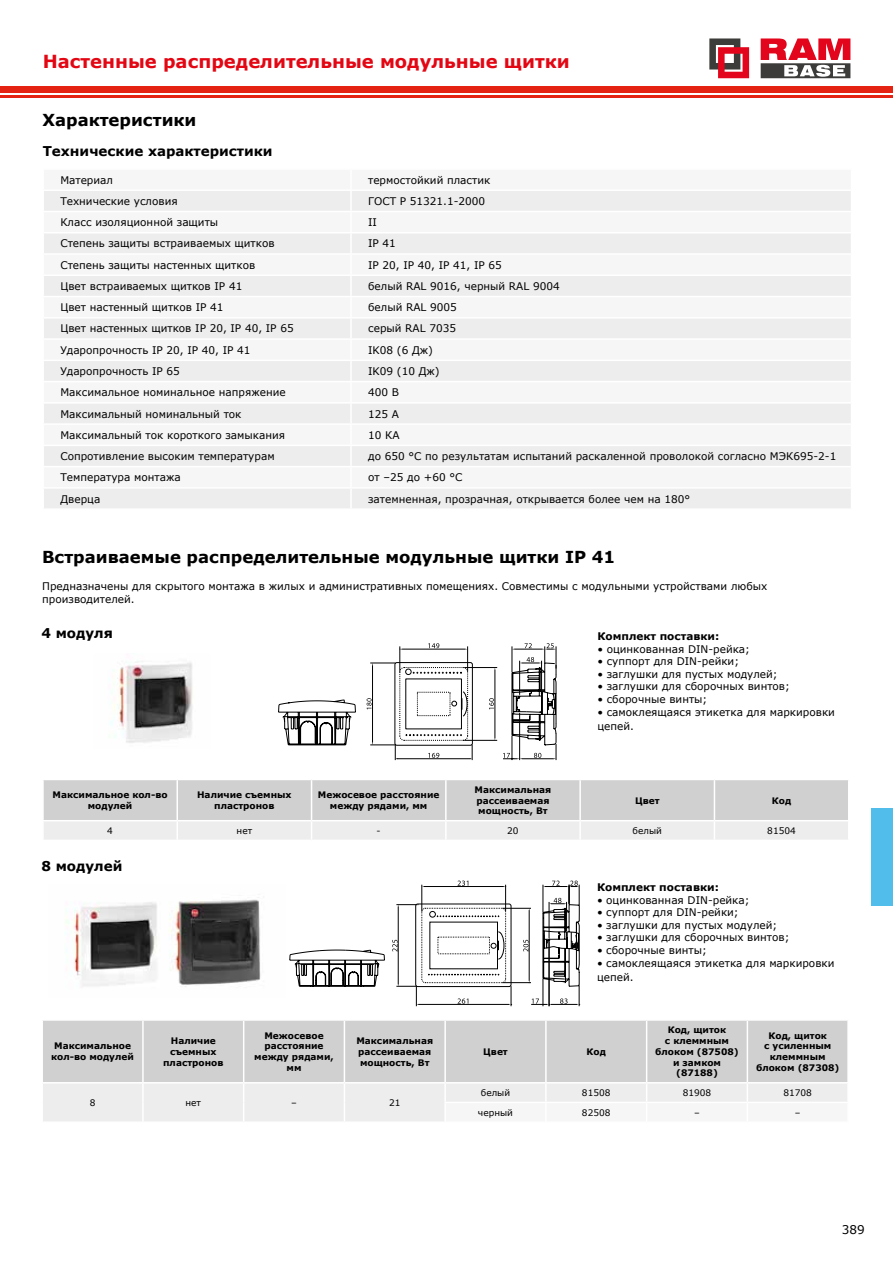
<style>
.page{position:relative;width:893px;height:1263px;background:#fff}
.page>*{position:absolute;margin:0;border:0;box-sizing:border-box;transform-origin:0 0}
.t1{font:700 18px "Verdana";color:#e30613}
.t2{font:700 16.5px "Verdana";color:#000}
.t3{font:700 13.5px "Verdana";color:#000}
.t4{font:12px "Verdana";color:#000}
.t5{font:10.5px/14.4px "Verdana";color:#000}
.t6{font:700 10.5px "Verdana";color:#000}
.t7{font:700 9px/10.8px "Verdana";color:#000;text-align:center}
.t8{font:9px "Verdana";color:#000}
</style>
<div class="page">
<svg style="left:709px;top:38px;width:40px;height:40px"></svg>
<svg style="left:761px;top:38px;width:89px;height:40px"></svg>
<div style="left:0;top:86px;width:459px;height:6px;background:#e42313"></div>
<hr style="left:0;top:95px;width:459px;height:3px;background:#e42313">
<div style="left:459px;top:86px;width:434px;height:6px;background:#e42313"></div>
<hr style="left:459px;top:95px;width:434px;height:3px;background:#e42313">
<div style="left:872px;top:808px;width:21px;height:98px;background:#51bdea"></div>
<svg style="left:44px;top:191px;width:807px;height:62px;fill:#ededed"></svg>
<svg style="left:44px;top:276px;width:807px;height:232px;fill:#ededed"></svg>
<hr style="left:350px;top:191px;width:2px;height:20px;background:#fff">
<hr style="left:42px;top:211px;width:309px;height:1px;background:#fff">
<hr style="left:351px;top:211px;width:501px;height:1px;background:#fff">
<hr style="left:350px;top:212px;width:2px;height:20px;background:#fff">
<hr style="left:42px;top:232px;width:309px;height:1px;background:#fff">
<hr style="left:351px;top:232px;width:501px;height:1px;background:#fff">
<hr style="left:350px;top:233px;width:2px;height:20px;background:#fff">
<hr style="left:350px;top:276px;width:2px;height:20px;background:#fff">
<hr style="left:42px;top:296px;width:309px;height:1px;background:#fff">
<hr style="left:351px;top:296px;width:501px;height:1px;background:#fff">
<hr style="left:350px;top:297px;width:2px;height:20px;background:#fff">
<hr style="left:42px;top:317px;width:309px;height:2px;background:#fff">
<hr style="left:351px;top:317px;width:501px;height:2px;background:#fff">
<svg style="left:350px;top:319px;width:2px;height:19px"></svg>
<hr style="left:42px;top:338px;width:309px;height:2px;background:#fff">
<hr style="left:351px;top:338px;width:501px;height:2px;background:#fff">
<hr style="left:350px;top:340px;width:2px;height:20px;background:#fff">
<hr style="left:42px;top:360px;width:309px;height:1px;background:#fff">
<hr style="left:351px;top:360px;width:501px;height:1px;background:#fff">
<hr style="left:350px;top:361px;width:2px;height:20px;background:#fff">
<hr style="left:42px;top:381px;width:309px;height:1px;background:#fff">
<hr style="left:351px;top:381px;width:501px;height:1px;background:#fff">
<hr style="left:350px;top:382px;width:2px;height:20px;background:#fff">
<hr style="left:42px;top:402px;width:309px;height:2px;background:#fff">
<hr style="left:351px;top:402px;width:501px;height:2px;background:#fff">
<svg style="left:350px;top:404px;width:2px;height:19px"></svg>
<hr style="left:42px;top:423px;width:309px;height:2px;background:#fff">
<hr style="left:351px;top:423px;width:501px;height:2px;background:#fff">
<hr style="left:350px;top:425px;width:2px;height:20px;background:#fff">
<hr style="left:42px;top:445px;width:309px;height:1px;background:#fff">
<hr style="left:351px;top:445px;width:501px;height:1px;background:#fff">
<hr style="left:350px;top:446px;width:2px;height:20px;background:#fff">
<hr style="left:42px;top:466px;width:309px;height:1px;background:#fff">
<hr style="left:351px;top:466px;width:501px;height:1px;background:#fff">
<hr style="left:350px;top:467px;width:2px;height:20px;background:#fff">
<hr style="left:42px;top:487px;width:309px;height:2px;background:#fff">
<hr style="left:351px;top:487px;width:501px;height:2px;background:#fff">
<svg style="left:350px;top:489px;width:2px;height:19px"></svg>
<img style="left:109px;top:661px;width:84px;height:82px">
<svg style="left:278px;top:643px;width:279px;height:117px"></svg>
<img style="left:65px;top:899px;width:196px;height:89px">
<svg style="left:289px;top:880px;width:291px;height:126px"></svg>
<svg style="left:43px;top:780px;width:805px;height:60px;background:#dadada"></svg>
<div style="left:43px;top:1021px;width:804px;height:61px;background:#d0d0d0"></div>
<hr style="left:142px;top:1021px;width:2px;height:61px;background:#fff">
<hr style="left:243px;top:1021px;width:1px;height:61px;background:#fff">
<hr style="left:344px;top:1021px;width:1px;height:61px;background:#fff">
<hr style="left:444px;top:1021px;width:2px;height:61px;background:#fff">
<hr style="left:545px;top:1021px;width:2px;height:61px;background:#fff">
<hr style="left:646px;top:1021px;width:1px;height:61px;background:#fff">
<hr style="left:747px;top:1021px;width:1px;height:61px;background:#fff">
<svg style="left:43px;top:1084px;width:804px;height:37px"></svg>
<h1 class="t1" style="left:43px;top:49px;width:528px">Настенные распределительные модульные щитки</h1>
<h2 class="t2" style="left:43px;top:108px;width:155px">Характеристики</h2>
<p class="t3" style="left:43px;top:141px;width:231px">Технические характеристики</p>
<p class="t5" style="left:60px;top:172px;width:54px">Материал</p>
<p class="t5" style="left:368px;top:172px;width:124px">термостойкий пластик</p>
<p class="t5" style="left:60px;top:194px;width:119px">Технические условия</p>
<p class="t5" style="left:368px;top:194px;width:119px">ГОСТ Р 51321.1-2000</p>
<p class="t5" style="left:60px;top:215px;width:159px">Класс изоляционной защиты</p>
<p class="t5" style="left:368px;top:215px;width:10px">II</p>
<p class="t5" style="left:60px;top:236px;width:216px">Степень защиты встраиваемых щитков</p>
<p class="t5" style="left:368px;top:236px;width:29px">IP 41</p>
<p class="t5" style="left:60px;top:258px;width:197px">Степень защиты настенных щитков</p>
<p class="t5" style="left:368px;top:258px;width:135px">IP 20, IP 40, IP 41, IP 65</p>
<p class="t5" style="left:60px;top:279px;width:183px">Цвет встраиваемых щитков IP 41</p>
<p class="t5" style="left:368px;top:279px;width:193px">белый RAL 9016, черный RAL 9004</p>
<p class="t5" style="left:60px;top:300px;width:165px">Цвет настенный щитков IP 41</p>
<p class="t5" style="left:368px;top:300px;width:90px">белый RAL 9005</p>
<p class="t5" style="left:60px;top:321px;width:235px">Цвет настенных щитков IP 20, IP 40, IP 65</p>
<p class="t5" style="left:368px;top:321px;width:89px">серый RAL 7035</p>
<p class="t5" style="left:60px;top:343px;width:192px">Ударопрочность IP 20, IP 40, IP 41</p>
<p class="t5" style="left:368px;top:343px;width:66px">IK08 (6 Дж)</p>
<p class="t5" style="left:60px;top:364px;width:121px">Ударопрочность IP 65</p>
<p class="t5" style="left:368px;top:364px;width:73px">IK09 (10 Дж)</p>
<p class="t5" style="left:60px;top:385px;width:227px">Максимальное номинальное напряжение</p>
<p class="t5" style="left:368px;top:385px;width:32px">400 В</p>
<p class="t5" style="left:60px;top:406px;width:183px">Максимальный номинальный ток</p>
<p class="t5" style="left:368px;top:406px;width:32px">125 А</p>
<p class="t5" style="left:60px;top:428px;width:226px">Максимальный ток короткого замыкания</p>
<p class="t5" style="left:368px;top:428px;width:33px">10 КА</p>
<p class="t5" style="left:60px;top:449px;width:216px">Сопротивление высоким температурам</p>
<p class="t5" style="left:368px;top:449px;width:470px">до 650 °С по результатам испытаний раскаленной проволокой согласно МЭК695-2-1</p>
<p class="t5" style="left:60px;top:470px;width:122px">Температура монтажа</p>
<p class="t5" style="left:368px;top:470px;width:96px">от –25 до +60 °С</p>
<p class="t5" style="left:60px;top:491px;width:41px">Дверца</p>
<p class="t5" style="left:368px;top:491px;width:324px">затемненная, прозрачная, открывается более чем на 180°</p>
<h2 class="t2" style="left:42px;top:545px;width:575px">Встраиваемые распределительные модульные щитки IP 41</h2>
<p class="t5" style="left:42px;top:580px;width:727px;line-height:12.6px">Предназначены для скрытого монтажа в жилых и административных помещениях. Совместимы с модульными устройствами любых производителей.</p>
<p class="t6" style="left:597px;top:629px;width:123px">Комплект поставки:</p>
<p class="t5" style="left:597px;top:641px;width:154px">• оцинкованная DIN-рейка;</p>
<p class="t5" style="left:597px;top:654px;width:143px">• суппорт для DIN-рейки;</p>
<p class="t5" style="left:597px;top:667px;width:182px">• заглушки для пустых модулей;</p>
<p class="t5" style="left:597px;top:679px;width:194px">• заглушки для сборочных винтов;</p>
<p class="t5" style="left:597px;top:692px;width:111px">• сборочные винты;</p>
<p class="t5" style="left:597px;top:704px;width:239px">• самоклеящаяся этикетка для маркировки цепей.</p>
<p class="t3" style="left:41px;top:623px;width:73px">4 модуля</p>
<p class="t7" style="left:53px;top:789px;width:117px">Максимальное кол-во модулей</p>
<p class="t7" style="left:197px;top:789px;width:96px">Наличие съемных пластронов</p>
<p class="t7" style="left:318px;top:789px;width:123px">Межосевое расстояние между рядами, мм</p>
<p class="t7" style="left:475px;top:784px;width:78px;text-align:left">Максимальная рассеиваемая мощность, Вт</p>
<p class="t7" style="left:635px;top:795px;width:26px">Цвет</p>
<p class="t7" style="left:772px;top:795px;width:21px">Код</p>
<p class="t8" style="left:107px;top:824px;width:7px">4</p>
<p class="t8" style="left:237px;top:824px;width:17px">нет</p>
<p class="t8" style="left:377px;top:824px;width:6px">-</p>
<p class="t8" style="left:507px;top:824px;width:13px">20</p>
<p class="t8" style="left:633px;top:824px;width:31px">белый</p>
<p class="t8" style="left:767px;top:824px;width:30px">81504</p>
<p class="t3" style="left:41px;top:856px;width:83px">8 модулей</p>
<p class="t6" style="left:597px;top:880px;width:123px">Комплект поставки:</p>
<p class="t5" style="left:597px;top:892px;width:154px">• оцинкованная DIN-рейка;</p>
<p class="t5" style="left:597px;top:905px;width:143px">• суппорт для DIN-рейки;</p>
<p class="t5" style="left:597px;top:918px;width:182px">• заглушки для пустых модулей;</p>
<p class="t5" style="left:597px;top:930px;width:194px">• заглушки для сборочных винтов;</p>
<p class="t5" style="left:597px;top:943px;width:111px">• сборочные винты;</p>
<p class="t5" style="left:597px;top:955px;width:239px">• самоклеящаяся этикетка для маркировки цепей.</p>
<p class="t7" style="left:51px;top:1040px;width:84px">Максимальное кол-во модулей</p>
<p class="t7" style="left:163px;top:1035px;width:62px">Наличие съемных пластронов</p>
<p class="t7" style="left:254px;top:1030px;width:81px">Межосевое расстояние между рядами, мм</p>
<p class="t7" style="left:356px;top:1035px;width:78px;text-align:left">Максимальная рассеиваемая мощность, Вт</p>
<p class="t7" style="left:483px;top:1046px;width:26px">Цвет</p>
<p class="t7" style="left:587px;top:1046px;width:21px">Код</p>
<p class="t7" style="left:655px;top:1024px;width:85px">Код, щиток<br>с клеммным блоком (87508) и замком (87188)</p>
<p class="t7" style="left:756px;top:1030px;width:85px">Код, щиток<br>с усиленным клеммным блоком (87308)</p>
<p class="t8" style="left:90px;top:1096px;width:7px">8</p>
<p class="t8" style="left:186px;top:1096px;width:17px">нет</p>
<p class="t8" style="left:291px;top:1096px;width:7px">–</p>
<p class="t8" style="left:389px;top:1096px;width:13px">21</p>
<p class="t8" style="left:481px;top:1086px;width:31px">белый</p>
<p class="t8" style="left:582px;top:1086px;width:30px">81508</p>
<p class="t8" style="left:683px;top:1086px;width:30px">81908</p>
<p class="t8" style="left:783px;top:1086px;width:30px">81708</p>
<p class="t8" style="left:478px;top:1106px;width:37px">черный</p>
<p class="t8" style="left:582px;top:1106px;width:30px">82508</p>
<p class="t8" style="left:694px;top:1106px;width:7px">–</p>
<p class="t8" style="left:795px;top:1106px;width:7px">–</p>
<p class="t4" style="left:842px;top:1221px;width:24px">389</p>
</div>
